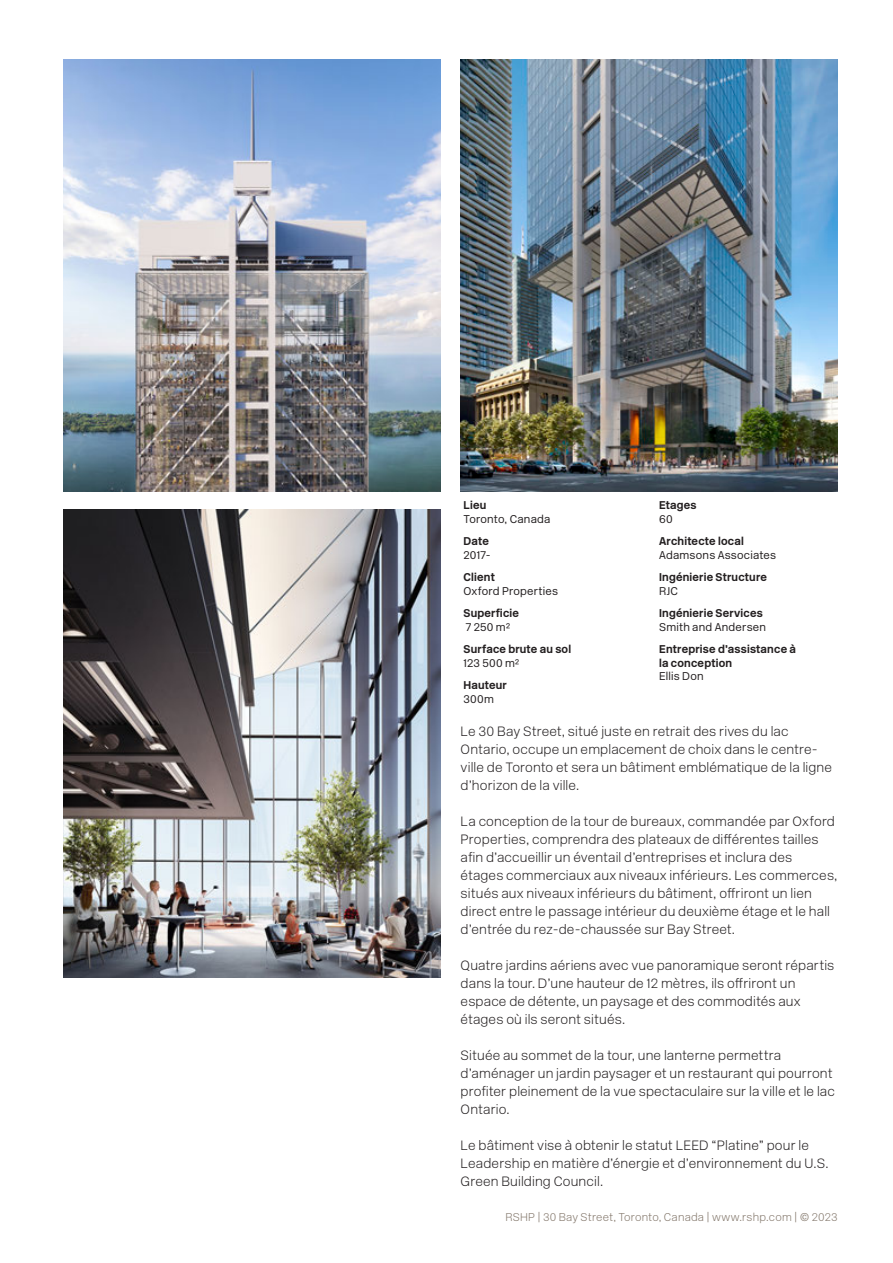
<style>
.page{position:relative;width:893px;height:1263px;background:#fff}
.page>*{position:absolute;margin:0;border:0;box-sizing:border-box;transform-origin:0 0}
.Body{font:13.5px/18px "New Rail Alphabet White";letter-spacing:.01em;color:#231f20}
.Info_Header{font:700 11.25px/13.5px "New Rail Alphabet";letter-spacing:.02em;color:#231f20}
.Info_Body{font:300 11.25px "New Rail Alphabet";letter-spacing:.02em;color:#231f20}
.t1{font:11.25px "New Rail Alphabet White";letter-spacing:.02em;color:#82766a}
</style>
<div class="page">
<img style="left:64px;top:60px;width:377px;height:432px">
<img style="left:64px;top:510px;width:377px;height:468px">
<img style="left:461px;top:60px;width:377px;height:432px">
<p class="Info_Header" style="left:463px;top:498px;width:24px">Lieu</p>
<p class="Info_Body" style="left:463px;top:511px;width:88px">Toronto, Canada</p>
<p class="Info_Header" style="left:463px;top:534px;width:27px">Date</p>
<p class="Info_Body" style="left:463px;top:547px;width:29px">2017-</p>
<p class="Info_Header" style="left:463px;top:570px;width:33px">Client</p>
<p class="Info_Body" style="left:463px;top:583px;width:96px">Oxford Properties</p>
<p class="Info_Header" style="left:463px;top:606px;width:57px">Superficie</p>
<p class="Info_Body" style="left:466px;top:619px;width:46px">7 250 m²</p>
<p class="Info_Header" style="left:463px;top:642px;width:109px">Surface brute au sol</p>
<p class="Info_Body" style="left:463px;top:655px;width:58px">123 500 m²</p>
<p class="Info_Header" style="left:463px;top:678px;width:45px">Hauteur</p>
<p class="Info_Body" style="left:463px;top:691px;width:32px">300m</p>
<p class="Info_Header" style="left:659px;top:498px;width:39px">Etages</p>
<p class="Info_Body" style="left:659px;top:511px;width:15px">60</p>
<p class="Info_Header" style="left:659px;top:534px;width:86px">Architecte local</p>
<p class="Info_Body" style="left:659px;top:547px;width:119px">Adamsons Associates</p>
<p class="Info_Header" style="left:659px;top:570px;width:109px">Ingénierie Structure</p>
<p class="Info_Body" style="left:659px;top:583px;width:21px">RJC</p>
<p class="Info_Header" style="left:659px;top:606px;width:105px">Ingénierie Services</p>
<p class="Info_Body" style="left:659px;top:619px;width:108px">Smith and Andersen</p>
<p class="Info_Header" style="left:659px;top:642px;width:138px">Entreprise d’assistance à la conception</p>
<p class="Info_Body" style="left:659px;top:669px;width:46px">Ellis Don</p>
<p class="Body" style="left:461px;top:722px;width:373px">Le 30 Bay Street, situé juste en retrait des rives du lac Ontario, occupe un emplacement de choix dans le centre&shy;ville de Toronto et sera un bâtiment emblématique de la ligne d’horizon de la ville.</p>
<p class="Body" style="left:461px;top:812px;width:378px">La conception de la tour de bureaux, commandée par Oxford Properties, comprendra des plateaux de différentes tailles afin d’accueillir un éventail d’entreprises et inclura des étages commerciaux aux niveaux inférieurs. Les commerces, situés aux niveaux inférieurs du bâtiment, offriront un lien direct entre le passage intérieur du deuxième étage et le hall d’entrée du rez-de-chaussée sur Bay Street.</p>
<p class="Body" style="left:461px;top:956px;width:375px">Quatre jardins aériens avec vue panoramique seront répartis dans la tour. D’une hauteur de 12 mètres, ils offriront un espace de détente, un paysage et des commodités aux étages où ils seront situés.</p>
<p class="Body" style="left:461px;top:1046px;width:376px">Située au sommet de la tour, une lanterne permettra d’aménager un jardin paysager et un restaurant qui pourront profiter pleinement de la vue spectaculaire sur la ville et le lac Ontario.</p>
<p class="Body" style="left:461px;top:1136px;width:369px">Le bâtiment vise à obtenir le statut LEED “Platine” pour le<br>Leadership en matière d’énergie et d’environnement du U.S.<br>Green Building Council.</p>
<p class="t1" style="left:505px;top:1209px;width:334px">RSHP | 30 Bay Street, Toronto, Canada | www.rshp.com | © 2023</p>
</div>
